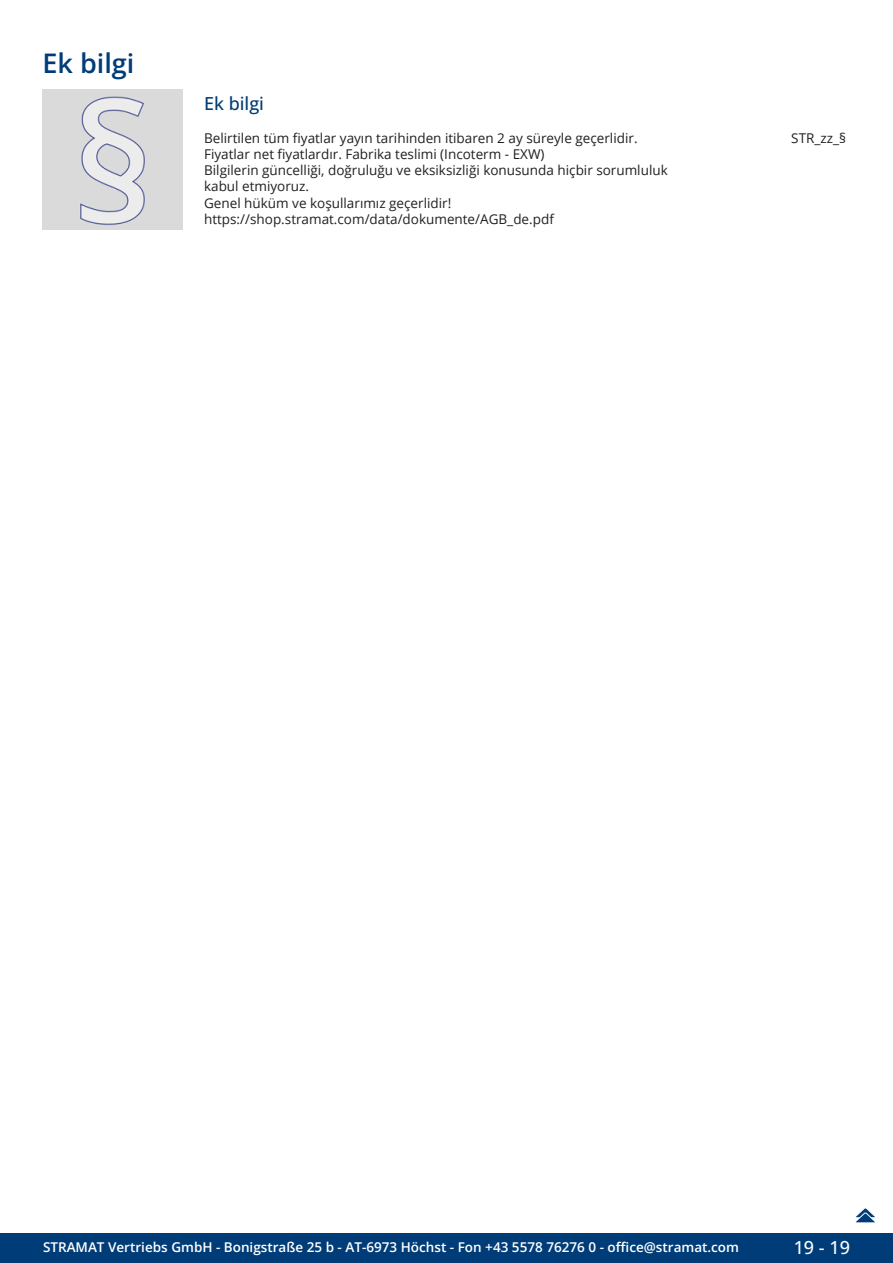
<style>
.page{position:relative;width:893px;height:1263px;background:#fff}
.page>*{position:absolute;margin:0;border:0;box-sizing:border-box;transform-origin:0 0}
.GruppeName{font:600 27px "Open Sans";color:#003d78}
.ArtikelName{font:500 18px "Open Sans";color:#003d78}
.t1{font:500 18px "Open Sans";color:#fff}
.Beschreibung{font:13.5px/16.2px "Open Sans";color:#231f20}
.t2{font:600 13.5px "Open Sans";color:#fff}
.ArtikelNummer{font:13.5px "Open Sans";color:#231f20}
</style>
<div class="page">
<div style="left:0;top:1233px;width:893px;height:30px;background:#003d78"></div>
<img style="left:43px;top:89px;width:140px;height:141px">
<svg style="left:855px;top:1208px;width:21px;height:15px"></svg>
<p class="GruppeName" style="left:43px;top:44px;width:93px">Ek bilgi</p>
<p class="ArtikelName" style="left:204px;top:91px;width:61px">Ek bilgi</p>
<p class="Beschreibung" style="left:204px;top:129px;width:465px">Belirtilen tüm fiyatlar yayın tarihinden itibaren 2 ay süreyle geçerlidir.<br>Fiyatlar net fiyatlardır. Fabrika teslimi (Incoterm - EXW)<br>Bilgilerin güncelliği, doğruluğu ve eksiksizliği konusunda hiçbir sorumluluk kabul etmiyoruz.<br>Genel hüküm ve koşullarımız geçerlidir! https://shop.stramat.com/data/dokumente/AGB_de.pdf</p>
<p class="ArtikelNummer" style="left:791px;top:128px;width:56px">STR_zz_§</p>
<p class="t2" style="left:43px;top:1238px;width:698px">STRAMAT Vertriebs GmbH - Bonigstraße 25 b - AT-6973 Höchst - Fon +43 5578 76276 0 - office@stramat.com</p>
<h2 class="t1" style="left:794px;top:1234px;width:58px">19 - 19</h2>
</div>
